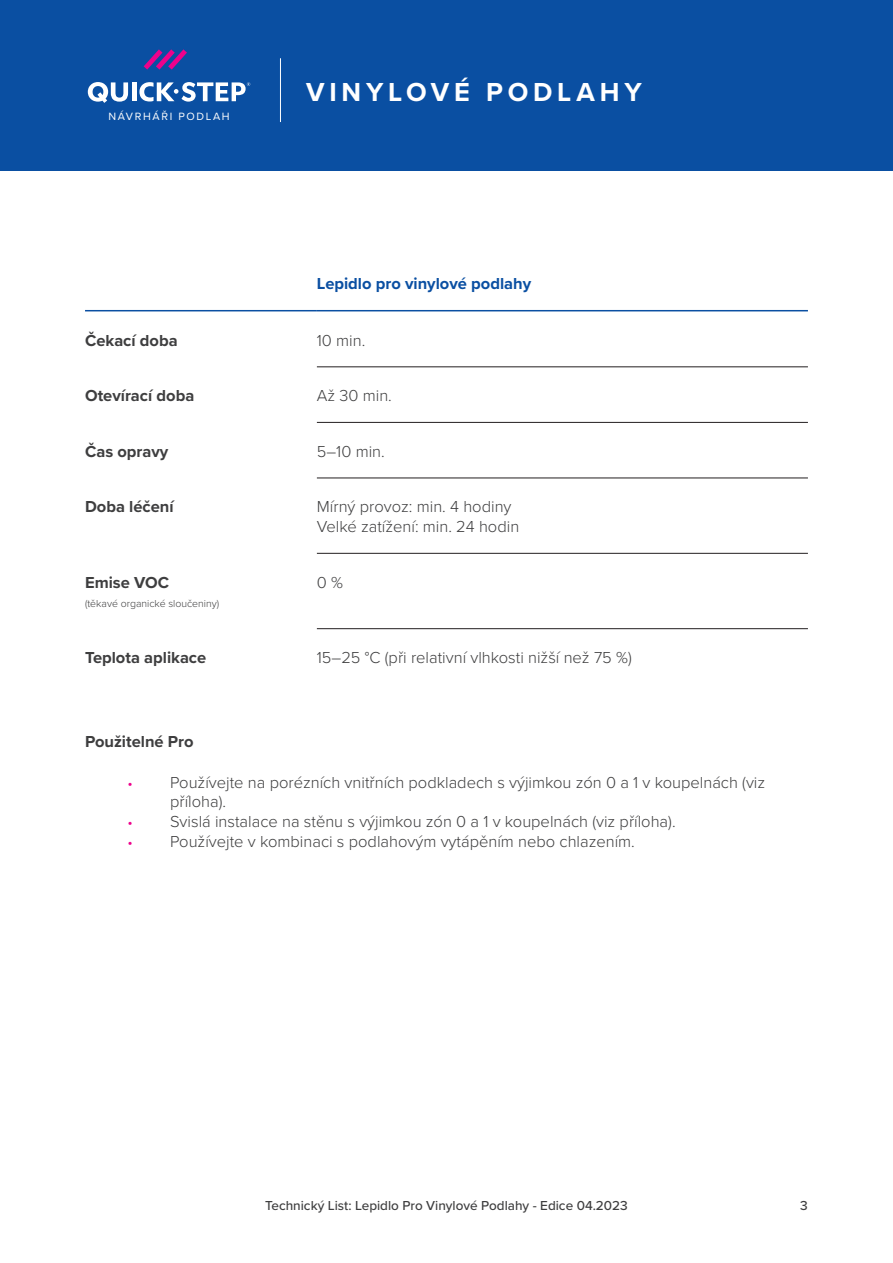
<style>
.page{position:relative;width:893px;height:1263px;background:#fff}
.page>*{position:absolute;margin:0;border:0;box-sizing:border-box;transform-origin:0 0}
.Range{font:700 27px "Proxima Nova";letter-spacing:.175em;color:#fff}
.BodyText{font:300 16.5px/19.8px "Proxima Nova";color:#3e3e3f}
.Column-First{font:700 16.5px "Proxima Nova";color:#3e3e3f}
.Row-Header{font:700 16.5px "Proxima Nova";color:#0a4fa2}
.ApplicableFor{font:700 16.5px "Proxima Nova";color:#3e3e3f}
.t1{font:500 13.5px "Proxima Nova";color:#3e3e3f}
.FloorDesigners{font:10.95px "Proxima Nova";letter-spacing:.15em;color:#fff}
.Column-First-2{font:300 10.5px "Proxima Nova";color:#3e3e3f}
.s1{font-size:15px;color:#ed028c}
</style>
<div class="page">
<div style="left:0;top:0;width:893px;height:170px;background:#0a4fa2"></div>
<hr style="left:280px;top:58px;width:1px;height:64px;background:#fff">
<svg style="left:144px;top:49px;width:43px;height:21px"></svg>
<svg style="left:88px;top:82px;width:40px;height:21px"></svg>
<hr style="left:132px;top:82px;width:4px;height:19px;background:#fff">
<svg style="left:139px;top:82px;width:111px;height:20px"></svg>
<hr style="left:317px;top:367px;width:491px;height:1px;background:#231f20">
<hr style="left:317px;top:422px;width:491px;height:1px;background:#231f20">
<hr style="left:317px;top:478px;width:491px;height:1px;background:#231f20">
<hr style="left:317px;top:553px;width:491px;height:1px;background:#231f20">
<hr style="left:317px;top:628px;width:491px;height:1px;background:#231f20">
<hr style="left:317px;top:310px;width:491px;height:1px;background:#0a4fa2">
<hr style="left:85px;top:310px;width:232px;height:1px;background:#0a4fa2">
<p class="FloorDesigners" style="left:108px;top:108px;width:123px">NÁVRHÁŘI PODLAH</p>
<p class="Range" style="left:306px;top:72px;width:337px">VINYLOVÉ PODLAHY</p>
<p class="Row-Header" style="left:317px;top:272px;width:216px">Lepidlo pro vinylové podlahy</p>
<p class="Column-First" style="left:85px;top:328px;width:94px">Čekací doba</p>
<p class="BodyText" style="left:317px;top:329px;width:50px">10 min.</p>
<p class="Column-First" style="left:85px;top:383px;width:111px">Otevírací doba</p>
<p class="BodyText" style="left:317px;top:385px;width:77px">Až 30 min.</p>
<p class="Column-First" style="left:85px;top:439px;width:85px">Čas opravy</p>
<p class="BodyText" style="left:317px;top:440px;width:69px">5–10 min.</p>
<p class="Column-First" style="left:85px;top:494px;width:90px">Doba léčení</p>
<p class="BodyText" style="left:317px;top:496px;width:204px">Mírný provoz: min. 4 hodiny<br>Velké zatížení: min. 24 hodin</p>
<p class="Column-First" style="left:85px;top:570px;width:85px">Emise VOC</p>
<p class="Column-First-2" style="left:85px;top:596px;width:136px">(těkavé organické sloučeniny)</p>
<p class="BodyText" style="left:317px;top:571px;width:28px">0 %</p>
<p class="Column-First" style="left:85px;top:645px;width:123px">Teplota aplikace</p>
<p class="BodyText" style="left:317px;top:647px;width:316px">15–25 °C (při relativní vlhkosti nižší než 75 %)</p>
<p class="ApplicableFor" style="left:85px;top:729px;width:110px">Použitelné Pro</p>
<p class="BodyText" style="left:170px;top:771px;width:597px;text-indent:-43px"><span class="s1">•</span> Používejte na porézních vnitřních podkladech s výjimkou zón 0 a 1 v koupelnách (viz příloha).</p>
<p class="BodyText" style="left:128px;top:811px;width:549px"><span class="s1">•</span> Svislá instalace na stěnu s výjimkou zón 0 a 1 v koupelnách (viz příloha).</p>
<p class="BodyText" style="left:128px;top:831px;width:509px"><span class="s1">•</span> Používejte v kombinaci s podlahovým vytápěním nebo chlazením.</p>
<p class="t1" style="left:265px;top:1195px;width:364px">Technický List: Lepidlo Pro Vinylové Podlahy - Edice 04.2023</p>
<p class="t1" style="left:800px;top:1195px;width:9px">3</p>
</div>
